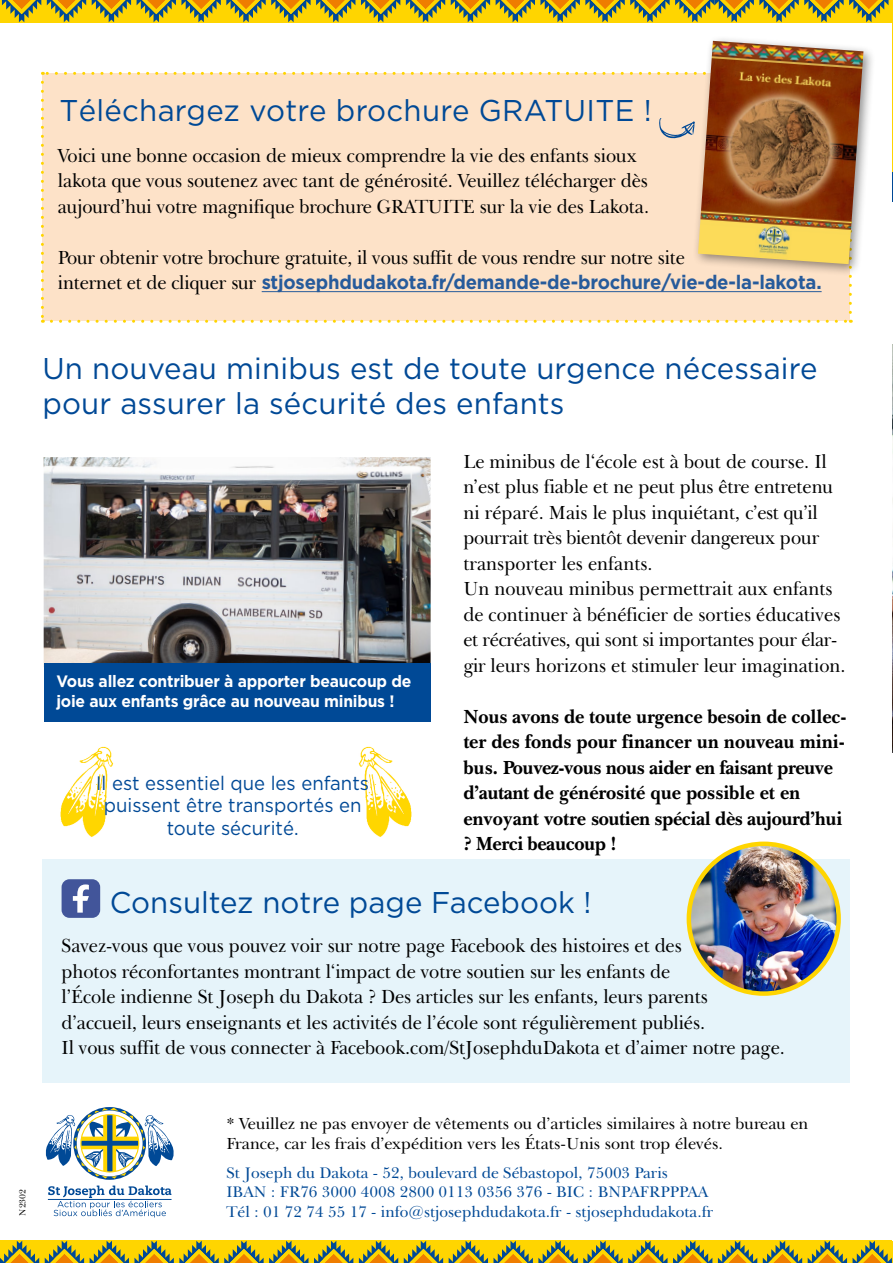
<style>
.page{position:relative;width:893px;height:1263px;background:#fff}
.page>*{position:absolute;margin:0;border:0;box-sizing:border-box;transform-origin:0 0}
.t1{font:30px/34.5px "Gotham";letter-spacing:.005em;color:#004996}
.t2{font:19.5px/25.5px "New Baskerville IT Cby BT";letter-spacing:-.005em;color:#000;scale:.95 1}
.t3{font:700 19.5px/25.5px "New Baskerville IT Cby BT";letter-spacing:-.01em;color:#000;scale:.95 1}
.t4{font:700 19.5px "Gotham";letter-spacing:-.01em;color:#275b9b;scale:.95 1}
.t5{font:19.5px/22.5px "Gotham";color:#004996;text-align:center;scale:.95 1}
.t6{font:16.5px/19.5px "New Baskerville IT Cby BT";color:#000}
.t7{font:700 16.5px/19.5px "Gotham";letter-spacing:-.015em;color:#fff;scale:.95 1}
.t8{font:15.75px/19.5px "New Baskerville IT Cby BT";color:#004996}
.t9{font:9px "New Baskerville IT Cby BT";color:#000}
.s1{font-family:"New Baskerville IT Cby BT";font-weight:400;color:#000}
</style>
<div class="page">
<div style="left:0;top:1241px;width:893px;height:22px;background:#ffd500"></div>
<svg style="left:0;top:1241px;width:39px;height:22px"></svg>
<svg style="left:45px;top:1241px;width:39px;height:22px"></svg>
<svg style="left:90px;top:1241px;width:218px;height:22px"></svg>
<svg style="left:314px;top:1241px;width:39px;height:22px"></svg>
<svg style="left:359px;top:1241px;width:39px;height:22px"></svg>
<svg style="left:404px;top:1241px;width:39px;height:22px"></svg>
<svg style="left:449px;top:1241px;width:218px;height:22px"></svg>
<svg style="left:673px;top:1241px;width:39px;height:22px"></svg>
<svg style="left:718px;top:1241px;width:39px;height:22px"></svg>
<svg style="left:763px;top:1241px;width:39px;height:22px"></svg>
<svg style="left:808px;top:1241px;width:84px;height:22px"></svg>
<div style="left:0;top:0;width:893px;height:22px;background:#ffd500"></div>
<hr style="left:892px;top:0;width:1px;height:202px;background:#ffd500">
<hr style="left:892px;top:172px;width:1px;height:30px;background:#004996">
<svg style="left:496px;top:0;width:392px;height:22px"></svg>
<svg style="left:451px;top:0;width:39px;height:22px"></svg>
<svg style="left:406px;top:0;width:39px;height:22px"></svg>
<svg style="left:361px;top:0;width:39px;height:22px"></svg>
<svg style="left:137px;top:0;width:218px;height:22px"></svg>
<svg style="left:92px;top:0;width:39px;height:22px"></svg>
<svg style="left:47px;top:0;width:39px;height:22px"></svg>
<svg style="left:2px;top:0;width:39px;height:22px"></svg>
<svg style="left:48px;top:1185px;width:123px;height:32px"></svg>
<svg style="left:46px;top:1108px;width:128px;height:70px"></svg>
<hr style="left:48px;top:1199px;width:124px;height:1px;background:#004996">
<div style="left:42px;top:73px;width:808px;height:248px;background:#fde2c8"></div>
<svg style="left:41px;top:82px;width:3px;height:241px"></svg>
<svg style="left:51px;top:320px;width:800px;height:3px"></svg>
<svg style="left:849px;top:277px;width:3px;height:35px"></svg>
<svg style="left:42px;top:72px;width:646px;height:3px"></svg>
<div style="left:692px;top:36px;width:184px;height:241px;background:#000;opacity:.44"></div>
<img style="left:698px;top:41px;width:165px;height:223px">
<img style="left:892px;top:344px;width:1px;height:409px">
<hr style="left:262px;top:291px;width:560px;height:1px;background:#275b9b">
<svg style="left:659px;top:118px;width:36px;height:21px"></svg>
<div style="left:42px;top:859px;width:808px;height:223px;background:#e6f4fa"></div>
<div style="left:62px;top:879px;width:38px;height:39px;background:#42559a;border-radius:8px"></div>
<svg style="left:73px;top:884px;width:16px;height:29px"></svg>
<img style="left:358px;top:746px;width:54px;height:91px">
<img style="left:60px;top:746px;width:54px;height:91px">
<img style="left:44px;top:457px;width:387px;height:206px">
<div style="left:44px;top:663px;width:387px;height:59px;background:#004996"></div>
<img style="left:689px;top:844px;width:150px;height:149px;border-radius:75px">
<div style="left:687px;top:841px;width:154px;height:155px;border:4px solid #ffd500;border-radius:50%"></div>
<h1 class="t1" style="left:59px;top:92px;width:594px">Téléchargez votre brochure GRATUITE !</h1>
<p class="t2" style="left:58px;top:142px;width:624px">Voici une bonne occasion de mieux comprendre la vie des enfants sioux lakota que vous soutenez avec tant de générosité. Veuillez télécharger dès aujourd’hui votre magnifique brochure GRATUITE sur la vie des Lakota.</p>
<p class="t2" style="left:58px;top:244px;width:661px">Pour obtenir votre brochure gratuite, il vous suffit de vous rendre sur notre site</p>
<p class="t4" style="left:58px;top:271px;width:805px"><span class="s1">internet et de cliquer sur</span> stjosephdudakota.fr/demande-de-brochure/vie-de-la-lakota.</p>
<h1 class="t1" style="left:42px;top:351px;width:777px">Un nouveau minibus est de toute urgence nécessaire pour assurer la sécurité des enfants</h1>
<p class="t7" style="left:56px;top:671px;width:375px">Vous allez contribuer à apporter beaucoup de joie aux enfants grâce au nouveau minibus !</p>
<p class="t5" style="left:96px;top:771px;width:289px">Il est essentiel que les enfants puissent être transportés en toute sécurité.</p>
<p class="t2" style="left:463px;top:448px;width:404px">Le minibus de l‘école est à bout de course. Il n’est plus fiable et ne peut plus être entretenu ni réparé. Mais le plus inquiétant, c’est qu’il pourrait très bientôt devenir dangereux pour transporter les enfants.<br>Un nouveau minibus permettrait aux enfants de continuer à bénéficier de sorties éducatives et récréatives, qui sont si importantes pour élar&shy;gir leurs horizons et stimuler leur imagination.</p>
<p class="t3" style="left:463px;top:703px;width:405px">Nous avons de toute urgence besoin de collec&shy;ter des fonds pour financer un nouveau mini&shy;bus. Pouvez-vous nous aider en faisant preuve d’autant de générosité que possible et en envoyant votre soutien spécial dès aujourd’hui ? Merci beaucoup !</p>
<h1 class="t1" style="left:110px;top:884px;width:483px">Consultez notre page Facebook !</h1>
<p class="t2" style="left:62px;top:933px;width:763px">Savez-vous que vous pouvez voir sur notre page Facebook des histoires et des<br>photos réconfortantes montrant l‘impact de votre soutien sur les enfants de<br>l’École indienne St Joseph du Dakota ? Des articles sur les enfants, leurs parents d’accueil, leurs enseignants et les activités de l’école sont régulièrement publiés.<br>Il vous suffit de vous connecter à Facebook.com/StJosephduDakota et d’aimer notre page.</p>
<p class="t9" style="left:17px;top:1216px;width:29px;rotate:-90deg">N2302</p>
<p class="t6" style="left:226px;top:1114px;width:583px">* Veuillez ne pas envoyer de vêtements ou d’articles similaires à notre bureau en<br>France, car les frais d’expédition vers les États-Unis sont trop élevés.</p>
<p class="t8" style="left:226px;top:1162px;width:488px">St Joseph du Dakota - 52, boulevard de Sébastopol, 75003 Paris<br>IBAN : FR76 3000 4008 2800 0113 0356 376 - BIC : BNPAFRPPPAA<br>Tél : 01 72 74 55 17 - info@stjosephdudakota.fr - stjosephdudakota.fr</p>
</div>
